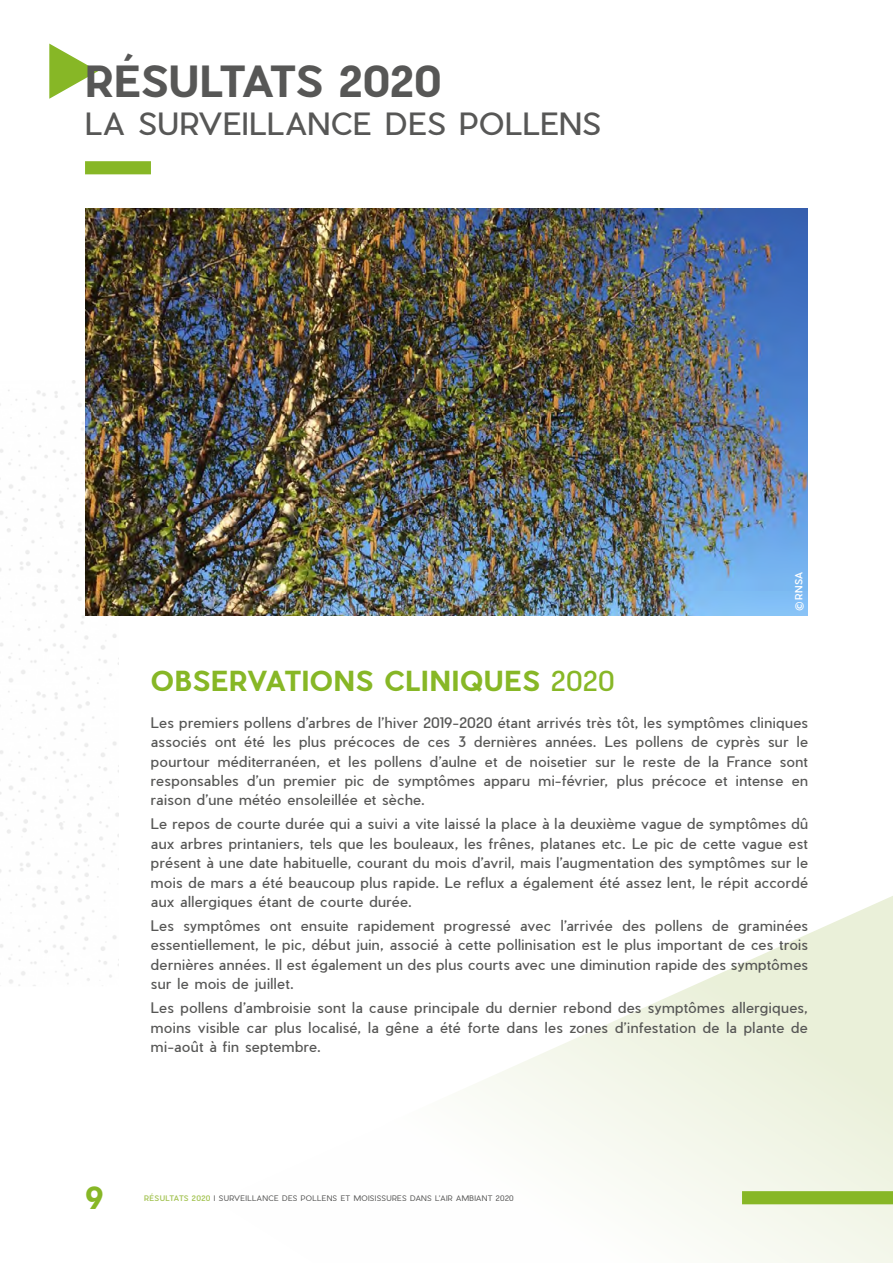
<style>
.page{position:relative;width:893px;height:1263px;background:#fff}
.page>*{position:absolute;margin:0;border:0;box-sizing:border-box;transform-origin:0 0}
.t1{font:700 42px "Pier Sans";letter-spacing:.01em;color:#575756}
.t2{font:30px "Pier Sans";letter-spacing:.025em;color:#575756}
.t3{font:700 30px "Pier Sans";color:#87b726}
.t4{font:700 27px "Pier Sans";letter-spacing:.035em;color:#87b726}
.t5{font:14.25px/19.5px "Pier Sans";letter-spacing:.035em;color:#575756;text-align:justify}
.t6{font:500 9.75px "Pier Sans";color:#fff}
.t7{font:300 7.5px "Pier Sans";letter-spacing:.045em;color:#575756}
.s1{font-weight:400}
.s2{font-weight:500;color:#a4c454}
</style>
<div class="page">
<svg style="left:472px;top:896px;width:421px;height:367px"></svg>
<img style="left:0;top:380px;width:118px;height:606px">
<div style="left:742px;top:1191px;width:151px;height:13px;background:#87b726"></div>
<svg style="left:49px;top:44px;width:49px;height:55px"></svg>
<div style="left:85px;top:161px;width:66px;height:13px;background:#87b726"></div>
<img style="left:85px;top:208px;width:723px;height:407px">
<h1 class="t1" style="left:85px;top:53px;width:357px">RÉSULTATS 2020</h1>
<h2 class="t2" style="left:85px;top:104px;width:517px">LA SURVEILLANCE DES POLLENS</h2>
<p class="t6" style="left:792px;top:610px;width:40px;rotate:-90deg">©RNSA</p>
<h3 class="t4" style="left:151px;top:662px;width:465px">OBSERVATIONS CLINIQUES <span class="s1">2020</span></h3>
<p class="t5" style="left:151px;top:712px;width:658px">Les premiers pollens d’arbres de l’hiver 2019-2020 étant arrivés très tôt, les symptômes cliniques associés ont été les plus précoces de ces 3 dernières années. Les pollens de cyprès sur le pourtour méditerranéen, et les pollens d’aulne et de noisetier sur le reste de la France sont responsables d’un premier pic de symptômes apparu mi-février, plus précoce et intense en raison d’une météo ensoleillée et sèche.</p>
<p class="t5" style="left:151px;top:814px;width:658px">Le repos de courte durée qui a suivi a vite laissé la place à la deuxième vague de symptômes dû aux arbres printaniers, tels que les bouleaux, les frênes, platanes etc. Le pic de cette vague est présent à une date habituelle, courant du mois d’avril, mais l’augmentation des symptômes sur le mois de mars a été beaucoup plus rapide. Le reflux a également été assez lent, le répit accordé aux allergiques étant de courte durée.</p>
<p class="t5" style="left:151px;top:916px;width:659px">Les symptômes ont ensuite rapidement progressé avec l’arrivée des pollens de graminées essentiellement, le pic, début juin, associé à cette pollinisation est le plus important de ces trois dernières années. Il est également un des plus courts avec une diminution rapide des symptômes sur le mois de juillet.</p>
<p class="t5" style="left:151px;top:998px;width:659px">Les pollens d’ambroisie sont la cause principale du dernier rebond des symptômes allergiques, moins visible car plus localisé, la gêne a été forte dans les zones d’infestation de la plante de mi-août à fin septembre.</p>
<h2 class="t3" style="left:85px;top:1177px;width:20px">9</h2>
<p class="t7" style="left:144px;top:1193px;width:371px"><span class="s2">RÉSULTATS 2020</span> I SURVEILLANCE DES POLLENS ET MOISISSURES DANS L’AIR AMBIANT 2020</p>
</div>
